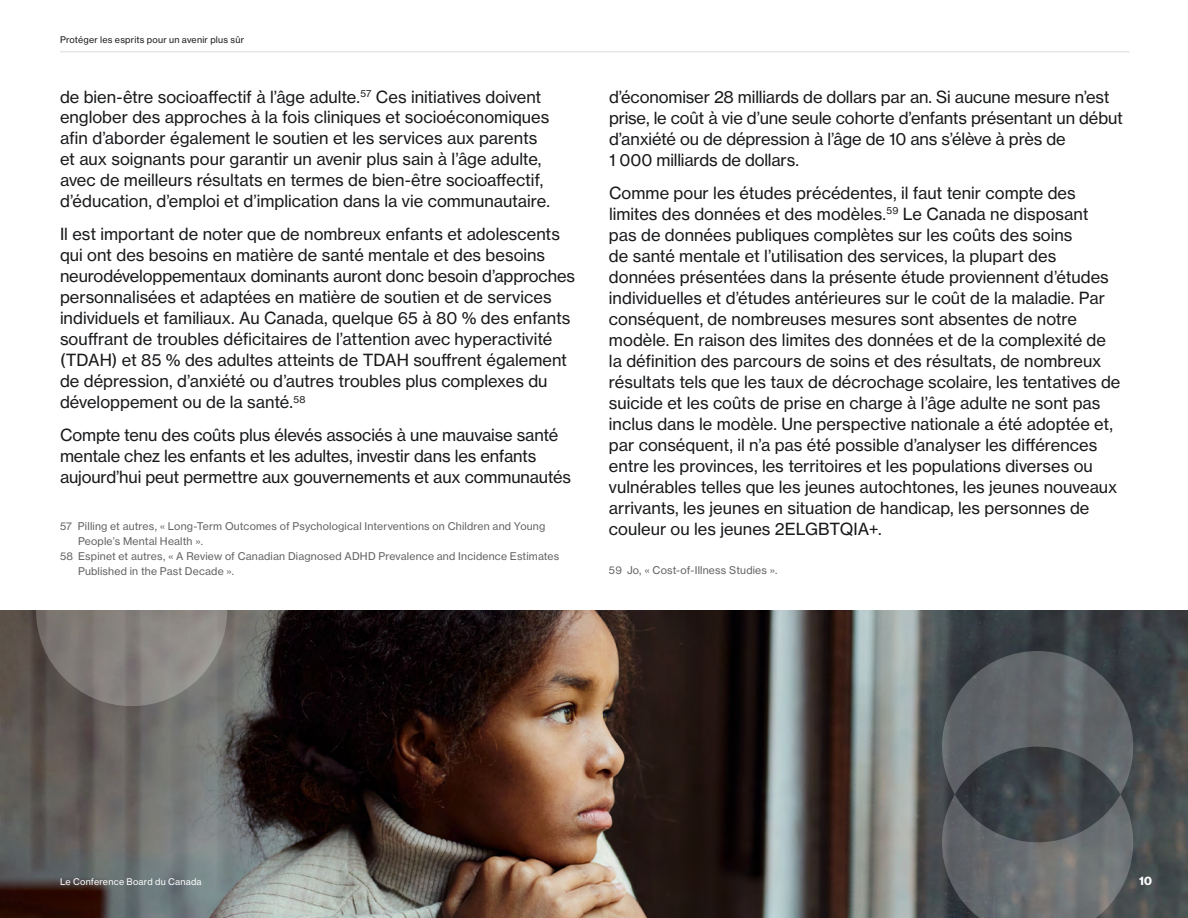
<style>
.page{position:relative;width:1188px;height:918px;background:#fff}
.page>*{position:absolute;margin:0;border:0;box-sizing:border-box;transform-origin:0 0}
.t1{font:16.5px/21px "N Haas Grotesk TX Pro 55 Rg";color:#191a1c}
.t2{font:12px "N Haas Grotesk DS Pro 75 Bd";color:#fff}
.t3{font:10.5px "N Haas Grotesk TX Pro 55 Rg";letter-spacing:.02em;color:#636363}
.t4{font:9px "N Haas Grotesk TX Pro 55 Rg";letter-spacing:.02em;color:#191a1c}
.t5{font:9px "N Haas Grotesk TX Pro 55 Rg";letter-spacing:.02em;color:#fff}
</style>
<div class="page">
<hr style="left:60px;top:51px;width:1070px;height:1px;background:#e6e6e6">
<img style="left:0;top:610px;width:1188px;height:308px">
<svg style="left:36px;top:515px;width:191px;height:191px"></svg>
<svg style="left:942px;top:651px;width:191px;height:267px;background:#575c5f"></svg>
<p class="t4" style="left:60px;top:34px;width:186px">Protéger les esprits pour un avenir plus sûr</p>
<p class="t1" style="left:60px;top:86px;width:492px">de bien-être socioaffectif à l’âge adulte.<sup>57</sup> Ces initiatives doivent englober des approches à la fois cliniques et socioéconomiques afin d’aborder également le soutien et les services aux parents et aux soignants pour garantir un avenir plus sain à l’âge adulte, avec de meilleurs résultats en termes de bien-être socioaffectif, d’éducation, d’emploi et d’implication dans la vie communautaire.</p>
<p class="t1" style="left:60px;top:224px;width:517px">Il est important de noter que de nombreux enfants et adolescents qui ont des besoins en matière de santé mentale et des besoins neurodéveloppementaux dominants auront donc besoin d’approches personnalisées et adaptées en matière de soutien et de services individuels et familiaux. Au Canada, quelque 65 à 80 % des enfants souffrant de troubles déficitaires de l’attention avec hyperactivité (TDAH) et 85 % des adultes atteints de TDAH souffrent également de dépression, d’anxiété ou d’autres troubles plus complexes du développement ou de la santé.<sup>58</sup></p>
<p class="t1" style="left:60px;top:425px;width:513px">Compte tenu des coûts plus élevés associés à une mauvaise santé mentale chez les enfants et les adultes, investir dans les enfants aujourd’hui peut permettre aux gouvernements et aux communautés</p>
<p class="t3" style="left:60px;top:519px;width:487px">57 Pilling et autres, « Long-Term Outcomes of Psychological Interventions on Children and Young</p>
<p class="t3" style="left:78px;top:534px;width:126px">People’s Mental Health ».</p>
<p class="t3" style="left:60px;top:549px;width:501px">58 Espinet et autres, « A Review of Canadian Diagnosed ADHD Prevalence and Incidence Estimates</p>
<p class="t3" style="left:78px;top:564px;width:158px">Published in the Past Decade ».</p>
<p class="t1" style="left:609px;top:86px;width:515px">d’économiser 28 milliards de dollars par an. Si aucune mesure n’est prise, le coût à vie d’une seule cohorte d’enfants présentant un début d’anxiété ou de dépression à l’âge de 10 ans s’élève à près de<br>1 000 milliards de dollars.</p>
<p class="t1" style="left:609px;top:182px;width:513px">Comme pour les études précédentes, il faut tenir compte des limites des données et des modèles.<sup>59</sup> Le Canada ne disposant<br>pas de données publiques complètes sur les coûts des soins<br>de santé mentale et l’utilisation des services, la plupart des données présentées dans la présente étude proviennent d’études individuelles et d’études antérieures sur le coût de la maladie. Par conséquent, de nombreuses mesures sont absentes de notre modèle. En raison des limites des données et de la complexité de la définition des parcours de soins et des résultats, de nombreux résultats tels que les taux de décrochage scolaire, les tentatives de suicide et les coûts de prise en charge à l’âge adulte ne sont pas inclus dans le modèle. Une perspective nationale a été adoptée et, par conséquent, il n’a pas été possible d’analyser les différences entre les provinces, les territoires et les populations diverses ou vulnérables telles que les jeunes autochtones, les jeunes nouveaux arrivants, les jeunes en situation de handicap, les personnes de couleur ou les jeunes 2ELGBTQIA+.</p>
<p class="t3" style="left:609px;top:564px;width:170px">59 Jo, « Cost-of-Illness Studies ».</p>
<p class="t5" style="left:60px;top:876px;width:143px">Le Conference Board du Canada</p>
<p class="t2" style="left:1139px;top:874px;width:14px">10</p>
</div>
